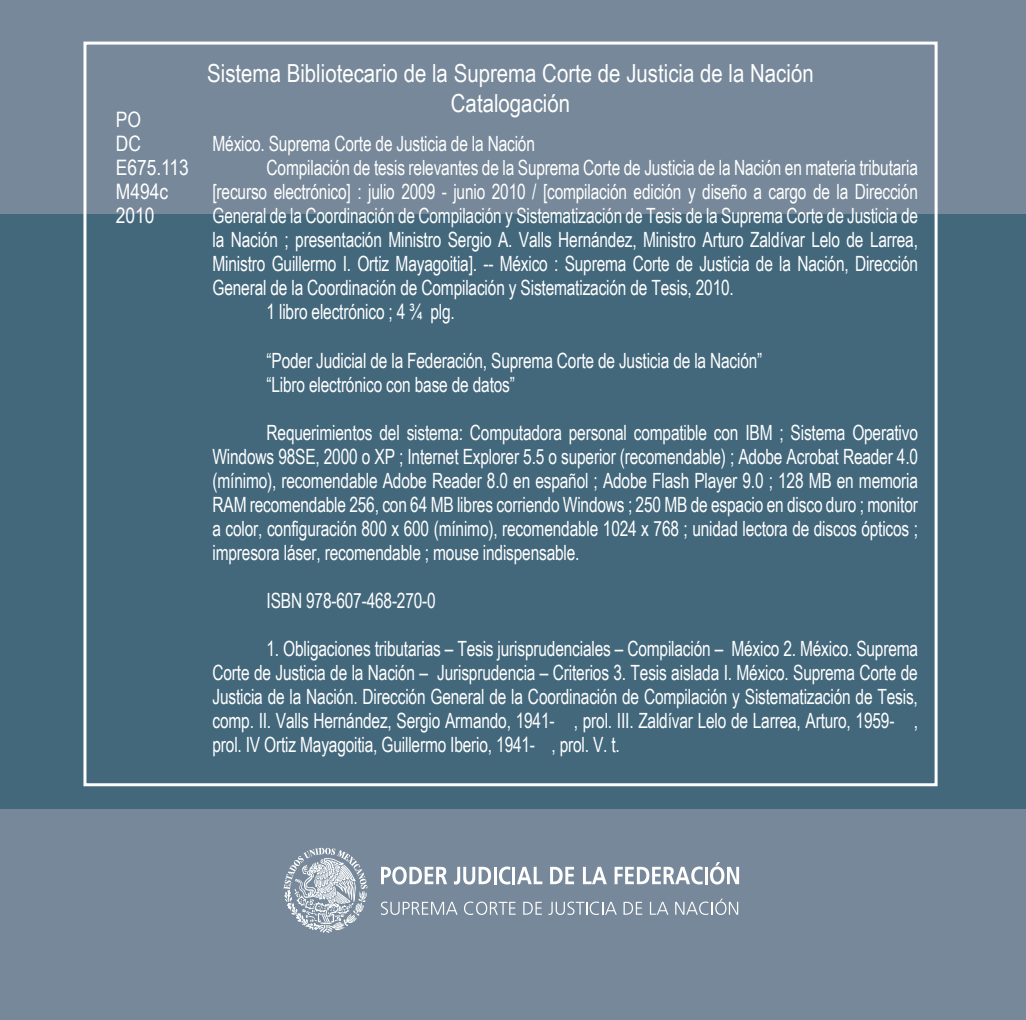
<style>
.page{position:relative;width:1026px;height:1020px;background:#fff}
.page>*{position:absolute;margin:0;border:0;box-sizing:border-box;transform-origin:0 0}
.t1{font:24.9px/30px "Arial Narrow";color:#fff;text-align:center}
.t2{font:21.3px/24px "Arial Narrow";letter-spacing:-.005em;color:#fff}
.t3{font:21px/24px "Arial Narrow";letter-spacing:-.01em;color:#fff;text-align:justify;scale:.9 1}
</style>
<div class="page">
<div style="left:0;top:0;width:1025px;height:1019px;background:#43687c"></div>
<div style="left:0;top:0;width:1025px;height:213px;background:#768899"></div>
<div style="left:0;top:809px;width:1025px;height:210px;background:#768899"></div>
<svg style="left:283px;top:847px;width:84px;height:85px"></svg>
<svg style="left:381px;top:866px;width:66px;height:18px"></svg>
<svg style="left:454px;top:866px;width:37px;height:18px"></svg>
<hr style="left:493px;top:866px;width:3px;height:18px;background:#fff">
<svg style="left:499px;top:866px;width:11px;height:18px"></svg>
<hr style="left:512px;top:866px;width:3px;height:18px;background:#fff">
<svg style="left:517px;top:866px;width:25px;height:18px"></svg>
<svg style="left:550px;top:866px;width:24px;height:18px"></svg>
<svg style="left:583px;top:866px;width:23px;height:18px"></svg>
<svg style="left:614px;top:866px;width:88px;height:18px"></svg>
<hr style="left:704px;top:866px;width:3px;height:18px;background:#fff">
<svg style="left:710px;top:862px;width:28px;height:22px"></svg>
<svg style="left:381px;top:901px;width:76px;height:14px"></svg>
<svg style="left:464px;top:901px;width:51px;height:14px"></svg>
<svg style="left:523px;top:901px;width:19px;height:13px"></svg>
<svg style="left:548px;top:901px;width:68px;height:14px"></svg>
<svg style="left:623px;top:901px;width:19px;height:13px"></svg>
<svg style="left:649px;top:901px;width:19px;height:13px"></svg>
<svg style="left:675px;top:898px;width:63px;height:17px"></svg>
<div style="left:83px;top:42px;width:854px;height:744px;border:3px solid #fff"></div>
<p class="t2" style="left:116px;top:107px;width:75px">PO<br>DC<br>E675.113<br>M494c<br>2010</p>
<p class="t1" style="left:207px;top:58px;width:608px">Sistema Bibliotecario de la Suprema Corte de Justicia de la Nación<br>Catalogación</p>
<p class="t3" style="left:212px;top:131px;width:360px">México. Suprema Corte de Justicia de la Nación</p>
<p class="t3" style="left:266px;top:155px;width:725px">Compilación de tesis relevantes de la Suprema Corte de Justicia de la Nación en materia tributaria</p>
<p class="t3" style="left:212px;top:179px;width:785px">[recurso electrónico] : julio 2009 - junio 2010 / [compilación edición y diseño a cargo de la Dirección</p>
<p class="t3" style="left:212px;top:203px;width:785px">General de la Coordinación de Compilación y Sistematización de Tesis de la Suprema Corte de Justicia de</p>
<p class="t3" style="left:212px;top:227px;width:785px">la Nación ; presentación Ministro Sergio A. Valls Hernández, Ministro Arturo Zaldívar Lelo de Larrea,</p>
<p class="t3" style="left:212px;top:251px;width:785px">Ministro Guillermo I. Ortiz Mayagoitia]. -- México : Suprema Corte de Justicia de la Nación, Dirección</p>
<p class="t3" style="left:212px;top:275px;width:580px">General de la Coordinación de Compilación y Sistematización de Tesis, 2010.</p>
<p class="t3" style="left:266px;top:299px;width:211px">1 libro electrónico ; 4 ¾ plg.</p>
<p class="t3" style="left:266px;top:347px;width:552px">“Poder Judicial de la Federación, Suprema Corte de Justicia de la Nación” “Libro electrónico con base de datos”</p>
<p class="t3" style="left:212px;top:419px;width:785px;text-indent:54px">Requerimientos del sistema: Computadora personal compatible con IBM ; Sistema Operativo Windows 98SE, 2000 o XP ; Internet Explorer 5.5 o superior (recomendable) ; Adobe Acrobat Reader 4.0 (mínimo), recomendable Adobe Reader 8.0 en español ; Adobe Flash Player 9.0 ; 128 MB en memoria RAM recomendable 256, con 64 MB libres corriendo Windows ; 250 MB de espacio en disco duro ; monitor a color, configuración 800 x 600 (mínimo), recomendable 1024 x 768 ; unidad lectora de discos ópticos ; impresora láser, recomendable ; mouse indispensable.</p>
<p class="t3" style="left:266px;top:587px;width:189px">ISBN 978-607-468-270-0</p>
<p class="t3" style="left:212px;top:635px;width:785px;text-indent:54px">1. Obligaciones tributarias – Tesis jurisprudenciales – Compilación – México 2. México. Suprema Corte de Justicia de la Nación – Jurisprudencia – Criterios 3. Tesis aislada I. México. Suprema Corte de Justicia de la Nación. Dirección General de la Coordinación de Compilación y Sistematización de Tesis, comp. II. Valls Hernández, Sergio Armando, 1941- , prol. III. Zaldívar Lelo de Larrea, Arturo, 1959- , prol. IV Ortiz Mayagoitia, Guillermo Iberio, 1941- , prol. V. t.</p>
</div>
